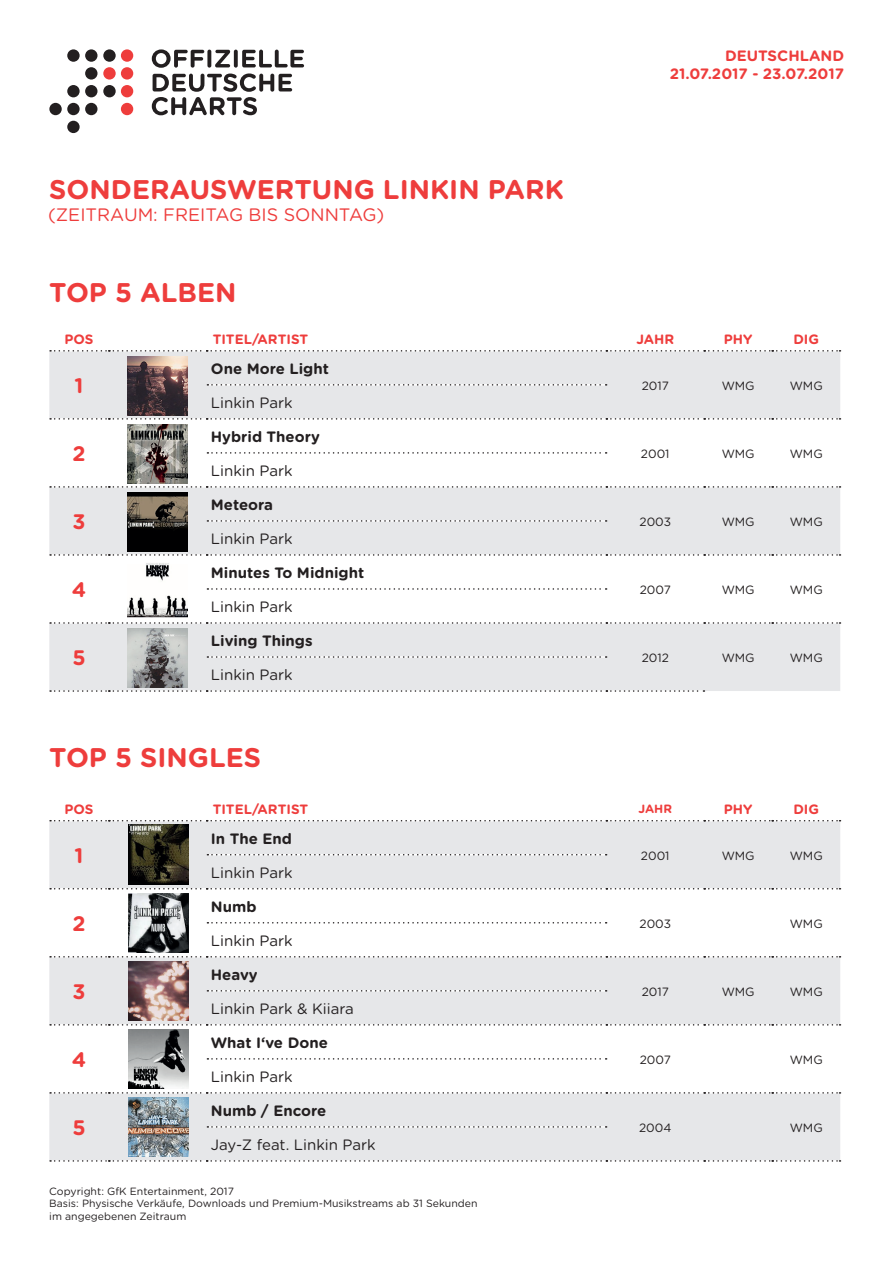
<style>
.page{position:relative;width:893px;height:1263px;background:#fff}
.page>*{position:absolute;margin:0;border:0;box-sizing:border-box;transform-origin:0 0}
.t1{font:700 27px "Gotham Rounded";color:#ee3d3c}
.t2{font:700 21px "Gotham Rounded";color:#ee3d3c}
.t3{font:18px "Gotham Rounded";color:#ee3d3c}
.t4{font:15px "Gotham Rounded";color:#231f20}
.t5{font:700 15px "Gotham Rounded";color:#231f20}
.t6{font:700 15px/18px "Gotham Rounded";color:#ee3d3c;text-align:right}
.t7{font:700 13.5px "Gotham Rounded";color:#ee3d3c}
.t8{font:12px "Gotham Rounded";color:#231f20}
.t9{font:700 12px "Gotham Rounded";color:#ee3d3c}
.t10{font:10.5px/12.6px "Gotham Rounded";color:#231f20}
</style>
<div class="page">
<svg style="left:152px;top:49px;width:152px;height:66px"></svg>
<div style="left:121px;top:49px;width:12px;height:13px;background:#ee3d3c;border-radius:50%"></div>
<svg style="left:103px;top:49px;width:13px;height:13px"></svg>
<div style="left:85px;top:49px;width:12px;height:13px;background:#231f20;border-radius:50%"></div>
<svg style="left:67px;top:49px;width:13px;height:13px"></svg>
<div style="left:121px;top:67px;width:12px;height:13px;background:#ee3d3c;border-radius:50%"></div>
<svg style="left:103px;top:67px;width:13px;height:13px"></svg>
<div style="left:85px;top:67px;width:12px;height:13px;background:#231f20;border-radius:50%"></div>
<div style="left:121px;top:85px;width:12px;height:12px;background:#ee3d3c;border-radius:50%"></div>
<div style="left:103px;top:85px;width:13px;height:12px;background:#231f20;border-radius:50%"></div>
<div style="left:85px;top:85px;width:12px;height:12px;background:#231f20;border-radius:50%"></div>
<div style="left:67px;top:85px;width:13px;height:12px;background:#231f20;border-radius:50%"></div>
<div style="left:121px;top:103px;width:12px;height:12px;background:#ee3d3c;border-radius:50%"></div>
<div style="left:85px;top:103px;width:12px;height:12px;background:#231f20;border-radius:50%"></div>
<div style="left:67px;top:103px;width:13px;height:12px;background:#231f20;border-radius:50%"></div>
<div style="left:49px;top:103px;width:13px;height:12px;background:#231f20;border-radius:50%"></div>
<div style="left:67px;top:121px;width:13px;height:12px;background:#231f20;border-radius:50%"></div>
<div style="left:49px;top:821px;width:791px;height:340px;background:#e6e7e9"></div>
<svg style="left:49px;top:889px;width:791px;height:204px"></svg>
<svg style="left:207px;top:854px;width:400px;height:1px"></svg>
<svg style="left:50px;top:888px;width:790px;height:1px"></svg>
<svg style="left:207px;top:922px;width:400px;height:1px"></svg>
<svg style="left:50px;top:956px;width:790px;height:1px"></svg>
<svg style="left:207px;top:990px;width:400px;height:1px"></svg>
<svg style="left:50px;top:1024px;width:790px;height:1px"></svg>
<svg style="left:207px;top:1058px;width:400px;height:1px"></svg>
<svg style="left:50px;top:1092px;width:790px;height:2px"></svg>
<svg style="left:207px;top:1126px;width:400px;height:2px"></svg>
<svg style="left:50px;top:820px;width:790px;height:1px"></svg>
<svg style="left:50px;top:1160px;width:790px;height:2px"></svg>
<img style="left:129px;top:825px;width:59px;height:59px">
<img style="left:129px;top:893px;width:59px;height:59px">
<img style="left:129px;top:961px;width:59px;height:59px">
<img style="left:129px;top:1029px;width:59px;height:60px">
<img style="left:129px;top:1097px;width:59px;height:60px">
<div style="left:49px;top:351px;width:791px;height:340px;background:#e6e7e9"></div>
<svg style="left:49px;top:419px;width:791px;height:204px"></svg>
<svg style="left:207px;top:384px;width:400px;height:2px"></svg>
<svg style="left:50px;top:418px;width:790px;height:2px"></svg>
<svg style="left:207px;top:452px;width:400px;height:2px"></svg>
<svg style="left:50px;top:486px;width:790px;height:2px"></svg>
<svg style="left:207px;top:520px;width:400px;height:2px"></svg>
<svg style="left:50px;top:554px;width:790px;height:2px"></svg>
<svg style="left:207px;top:588px;width:400px;height:2px"></svg>
<svg style="left:50px;top:622px;width:790px;height:2px"></svg>
<svg style="left:207px;top:656px;width:400px;height:2px"></svg>
<svg style="left:50px;top:350px;width:790px;height:2px"></svg>
<svg style="left:50px;top:690px;width:654px;height:2px"></svg>
<img style="left:128px;top:356px;width:59px;height:60px">
<img style="left:128px;top:424px;width:59px;height:60px">
<img style="left:128px;top:492px;width:59px;height:60px">
<img style="left:128px;top:560px;width:59px;height:60px">
<img style="left:128px;top:628px;width:59px;height:60px">
<h1 class="t1" style="left:49px;top:170px;width:516px">SONDERAUSWERTUNG LINKIN PARK</h1>
<h3 class="t3" style="left:48px;top:202px;width:338px">(ZEITRAUM: FREITAG BIS SONNTAG)</h3>
<h3 class="t6" style="left:670px;top:46px;width:176px">DEUTSCHLAND<br>21.07.2017 - 23.07.2017</h3>
<h1 class="t1" style="left:49px;top:273px;width:189px">TOP 5 ALBEN</h1>
<p class="t7" style="left:65px;top:330px;width:31px">POS</p>
<p class="t7" style="left:213px;top:330px;width:97px">TITEL/ARTIST</p>
<p class="t7" style="left:636px;top:330px;width:39px">JAHR</p>
<p class="t7" style="left:724px;top:330px;width:30px">PHY</p>
<p class="t7" style="left:793px;top:330px;width:27px">DIG</p>
<h2 class="t2" style="left:75px;top:370px;width:10px">1</h2>
<h3 class="t5" style="left:211px;top:357px;width:120px">One More Light</h3>
<p class="t8" style="left:642px;top:377px;width:29px">2017</p>
<p class="t8" style="left:722px;top:377px;width:35px">WMG</p>
<p class="t8" style="left:790px;top:377px;width:35px">WMG</p>
<h3 class="t4" style="left:211px;top:392px;width:83px">Linkin Park</h3>
<h2 class="t2" style="left:73px;top:438px;width:15px">2</h2>
<h2 class="t2" style="left:73px;top:506px;width:15px">3</h2>
<h2 class="t2" style="left:72px;top:574px;width:16px">4</h2>
<h2 class="t2" style="left:72px;top:643px;width:15px">5</h2>
<h3 class="t5" style="left:211px;top:426px;width:110px">Hybrid Theory</h3>
<h3 class="t4" style="left:211px;top:460px;width:83px">Linkin Park</h3>
<h3 class="t5" style="left:211px;top:494px;width:64px">Meteora</h3>
<h3 class="t4" style="left:211px;top:528px;width:83px">Linkin Park</h3>
<h3 class="t5" style="left:211px;top:562px;width:155px">Minutes To Midnight</h3>
<h3 class="t4" style="left:211px;top:596px;width:83px">Linkin Park</h3>
<h3 class="t5" style="left:211px;top:630px;width:103px">Living Things</h3>
<h3 class="t4" style="left:211px;top:664px;width:83px">Linkin Park</h3>
<h1 class="t1" style="left:49px;top:737px;width:213px">TOP 5 SINGLES</h1>
<p class="t8" style="left:641px;top:445px;width:30px">2001</p>
<p class="t8" style="left:722px;top:445px;width:35px">WMG</p>
<p class="t8" style="left:790px;top:445px;width:35px">WMG</p>
<p class="t8" style="left:639px;top:513px;width:33px">2003</p>
<p class="t8" style="left:722px;top:513px;width:35px">WMG</p>
<p class="t8" style="left:790px;top:513px;width:35px">WMG</p>
<p class="t8" style="left:640px;top:581px;width:33px">2007</p>
<p class="t8" style="left:722px;top:581px;width:35px">WMG</p>
<p class="t8" style="left:790px;top:581px;width:35px">WMG</p>
<p class="t8" style="left:642px;top:649px;width:29px">2012</p>
<p class="t8" style="left:722px;top:649px;width:35px">WMG</p>
<p class="t8" style="left:790px;top:649px;width:35px">WMG</p>
<p class="t7" style="left:65px;top:799px;width:31px">POS</p>
<p class="t7" style="left:213px;top:799px;width:97px">TITEL/ARTIST</p>
<p class="t9" style="left:638px;top:800px;width:35px">JAHR</p>
<p class="t7" style="left:724px;top:799px;width:30px">PHY</p>
<p class="t7" style="left:793px;top:799px;width:27px">DIG</p>
<h2 class="t2" style="left:75px;top:840px;width:10px">1</h2>
<h3 class="t5" style="left:211px;top:827px;width:83px">In The End</h3>
<p class="t8" style="left:641px;top:847px;width:30px">2001</p>
<p class="t8" style="left:722px;top:847px;width:35px">WMG</p>
<p class="t8" style="left:790px;top:847px;width:35px">WMG</p>
<h3 class="t4" style="left:211px;top:862px;width:83px">Linkin Park</h3>
<h2 class="t2" style="left:73px;top:908px;width:15px">2</h2>
<h2 class="t2" style="left:73px;top:976px;width:15px">3</h2>
<h2 class="t2" style="left:72px;top:1044px;width:16px">4</h2>
<h2 class="t2" style="left:72px;top:1112px;width:15px">5</h2>
<h3 class="t5" style="left:211px;top:895px;width:47px">Numb</h3>
<h3 class="t4" style="left:211px;top:930px;width:83px">Linkin Park</h3>
<h3 class="t5" style="left:211px;top:963px;width:48px">Heavy</h3>
<h3 class="t4" style="left:211px;top:998px;width:144px">Linkin Park &amp; Kiiara</h3>
<h3 class="t5" style="left:211px;top:1031px;width:118px">What I‘ve Done</h3>
<h3 class="t4" style="left:211px;top:1066px;width:83px">Linkin Park</h3>
<h3 class="t5" style="left:211px;top:1099px;width:117px">Numb / Encore</h3>
<h3 class="t4" style="left:211px;top:1134px;width:166px">Jay-Z feat. Linkin Park</h3>
<p class="t10" style="left:49px;top:1184px;width:430px">Copyright: GfK Entertainment, 2017<br>Basis: Physische Verkäufe, Downloads und Premium-Musikstreams ab 31 Sekunden im angegebenen Zeitraum</p>
<p class="t8" style="left:639px;top:915px;width:33px">2003</p>
<p class="t8" style="left:790px;top:915px;width:35px">WMG</p>
<p class="t8" style="left:642px;top:983px;width:29px">2017</p>
<p class="t8" style="left:722px;top:983px;width:35px">WMG</p>
<p class="t8" style="left:790px;top:983px;width:35px">WMG</p>
<p class="t8" style="left:640px;top:1051px;width:33px">2007</p>
<p class="t8" style="left:790px;top:1051px;width:35px">WMG</p>
<p class="t8" style="left:639px;top:1119px;width:34px">2004</p>
<p class="t8" style="left:790px;top:1119px;width:35px">WMG</p>
</div>
